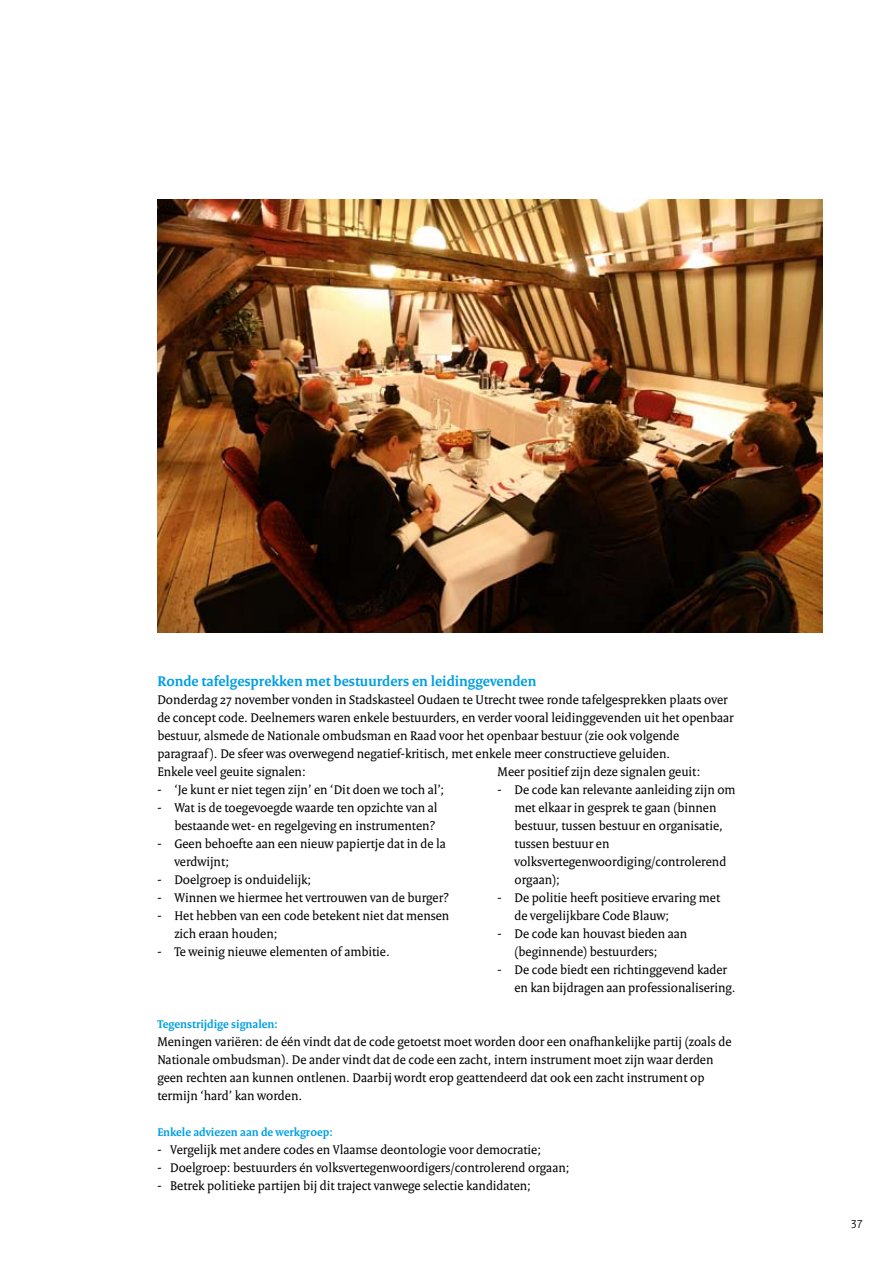
<style>
.page{position:relative;width:893px;height:1263px;background:#fff}
.page>*{position:absolute;margin:0;border:0;box-sizing:border-box;transform-origin:0 0}
.t1{font:700 15px "Rijksoverheid Serif";color:#009ee3}
.t2{font:13.5px/18px "Rijksoverheid Serif";color:#000}
.t3{font:700 12px "Rijksoverheid Serif";color:#009ee3}
.t4{font:12px "Rijksoverheid Sans";color:#000}
</style>
<div class="page">
<img style="left:157px;top:199px;width:665px;height:434px">
<p class="t1" style="left:157px;top:672px;width:381px">Ronde tafelgesprekken met bestuurders en leidinggevenden</p>
<p class="t2" style="left:157px;top:690px;width:578px">Donderdag 27 november vonden in Stadskasteel Oudaen te Utrecht twee ronde tafelgesprekken plaats over de concept code. Deelnemers waren enkele bestuurders, en verder vooral leidinggevenden uit het openbaar bestuur, alsmede de Nationale ombudsman en Raad voor het openbaar bestuur (zie ook volgende<br>paragraaf ). De sfeer was overwegend negatief-kritisch, met enkele meer constructieve geluiden.<br>Enkele veel geuite signalen:</p>
<p class="t2" style="left:497px;top:762px;width:204px">Meer positief zijn deze signalen geuit:</p>
<p class="t2" style="left:157px;top:780px;width:288px">- ‘Je kunt er niet tegen zijn’ en ‘Dit doen we toch al’;</p>
<p class="t2" style="left:497px;top:780px;width:240px">- De code kan relevante aanleiding zijn om</p>
<p class="t2" style="left:157px;top:798px;width:282px">- Wat is de toegevoegde waarde ten opzichte van al</p>
<p class="t2" style="left:514px;top:798px;width:203px">met elkaar in gesprek te gaan (binnen</p>
<p class="t2" style="left:174px;top:816px;width:263px">bestaande wet- en regelgeving en instrumenten?</p>
<p class="t2" style="left:514px;top:816px;width:210px">bestuur, tussen bestuur en organisatie,</p>
<p class="t2" style="left:157px;top:834px;width:290px">- Geen behoefte aan een nieuw papiertje dat in de la</p>
<p class="t2" style="left:514px;top:834px;width:96px">tussen bestuur en</p>
<p class="t2" style="left:174px;top:852px;width:56px">verdwijnt;</p>
<p class="t2" style="left:514px;top:852px;width:213px">volksvertegenwoordiging/controlerend</p>
<p class="t2" style="left:157px;top:870px;width:156px">- Doelgroep is onduidelijk;</p>
<p class="t2" style="left:514px;top:870px;width:47px">orgaan);</p>
<p class="t2" style="left:157px;top:888px;width:293px">- Winnen we hiermee het vertrouwen van de burger?</p>
<p class="t2" style="left:497px;top:888px;width:224px">- De politie heeft positieve ervaring met</p>
<p class="t2" style="left:157px;top:906px;width:294px">- Het hebben van een code betekent niet dat mensen</p>
<p class="t2" style="left:514px;top:906px;width:156px">de vergelijkbare Code Blauw;</p>
<p class="t2" style="left:174px;top:924px;width:105px">zich eraan houden;</p>
<p class="t2" style="left:497px;top:924px;width:191px">- De code kan houvast bieden aan</p>
<p class="t2" style="left:157px;top:942px;width:234px">- Te weinig nieuwe elementen of ambitie.</p>
<p class="t2" style="left:514px;top:942px;width:144px">(beginnende) bestuurders;</p>
<p class="t2" style="left:514px;top:960px;width:223px;text-indent:-17px">- De code biedt een richtinggevend kader en kan bijdragen aan professionalisering.</p>
<p class="t3" style="left:157px;top:1017px;width:122px">Tegenstrijdige signalen:</p>
<p class="t2" style="left:157px;top:1032px;width:576px">Meningen variëren: de één vindt dat de code getoetst moet worden door een onafhankelijke partij (zoals de Nationale ombudsman). De ander vindt dat de code een zacht, intern instrument moet zijn waar derden geen rechten aan kunnen ontlenen. Daarbij wordt erop geattendeerd dat ook een zacht instrument op termijn ‘hard’ kan worden.</p>
<p class="t3" style="left:157px;top:1125px;width:177px">Enkele adviezen aan de werkgroep:</p>
<p class="t2" style="left:157px;top:1140px;width:385px">- Vergelijk met andere codes en Vlaamse deontologie voor democratie;</p>
<p class="t2" style="left:157px;top:1158px;width:414px">- Doelgroep: bestuurders én volksvertegenwoordigers/controlerend orgaan;</p>
<p class="t2" style="left:157px;top:1176px;width:375px">- Betrek politieke partijen bij dit traject vanwege selectie kandidaten;</p>
<p class="t4" style="left:851px;top:1215px;width:14px">37</p>
</div>
